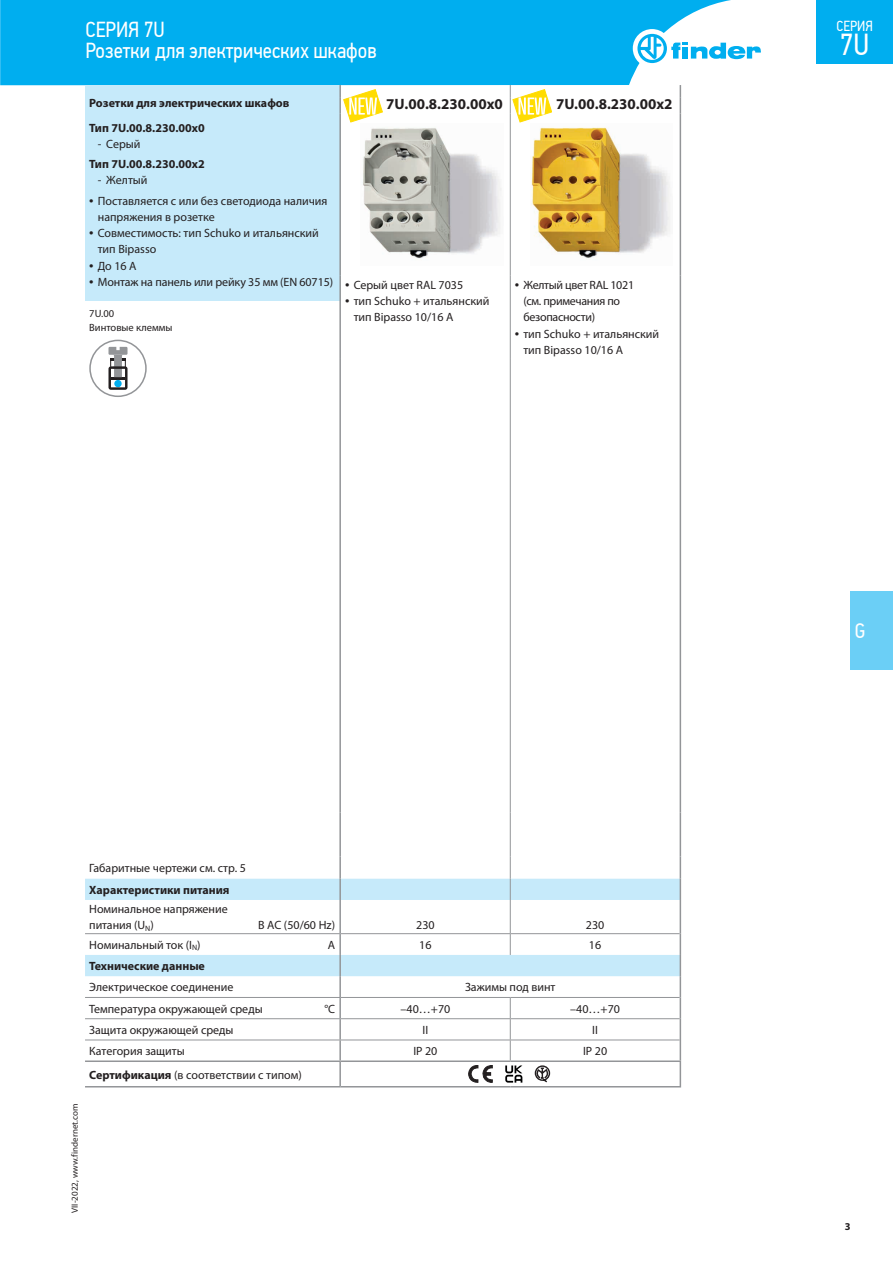
<style>
.page{position:relative;width:893px;height:1263px;background:#fff}
.page>*{position:absolute;margin:0;border:0;box-sizing:border-box;transform-origin:0 0}
.t1{font:30.3px "PF Din Text Cond Pro";color:#fff}
.t2{font:21.75px/21px "PF Din Text Cond Pro";color:#fff}
.t3{font:21px "PF Din Text Cond Pro";color:#fff}
.t4{font:700 15px "Myriad Pro";color:#231f20}
.t5{font:14.55px "PF Din Text Cond Pro";color:#fff}
.t6{font:12px/16.2px "Myriad Pro";color:#231f20}
.t7{font:700 12px/24.8px "Myriad Pro";color:#231f20}
.t8{font:12px/16.2px "Myriad Pro";letter-spacing:-.025em;color:#231f20}
.t9{font:10.5px/14.2px "Myriad Pro";color:#231f20}
.t10{font:700 10.5px "Myriad Pro";color:#231f20}
.t11{font:9px "Myriad Pro";color:#231f20}
.s1{font-size:15.75px}
.s2{font-weight:700}
</style>
<div class="page">
<div style="left:850px;top:591px;width:43px;height:79px;background:#6bcff6"></div>
<div style="left:0;top:0;width:731px;height:85px;background:#00aeef"></div>
<div style="left:633px;top:29px;width:38px;height:39px;background:#fff;border-radius:50%"></div>
<svg style="left:637px;top:34px;width:124px;height:29px"></svg>
<div style="left:816px;top:0;width:77px;height:64px;background:#00aeef"></div>
<div style="left:85px;top:85px;width:255px;height:215px;background:#c6eafa"></div>
<svg style="left:85px;top:879px;width:595px;height:97px"></svg>
<hr style="left:339px;top:955px;width:2px;height:21px;background:#939598">
<hr style="left:339px;top:358px;width:2px;height:455px;background:#939598">
<hr style="left:339px;top:813px;width:2px;height:43px;background:#939598">
<hr style="left:339px;top:856px;width:2px;height:23px;background:#939598">
<hr style="left:510px;top:358px;width:1px;height:455px;background:#939598">
<hr style="left:510px;top:813px;width:1px;height:43px;background:#939598">
<hr style="left:680px;top:358px;width:1px;height:455px;background:#939598">
<hr style="left:680px;top:813px;width:1px;height:43px;background:#939598">
<hr style="left:85px;top:997px;width:255px;height:1px;background:#939598">
<hr style="left:85px;top:1018px;width:255px;height:1px;background:#939598">
<hr style="left:85px;top:1039px;width:255px;height:1px;background:#939598">
<svg style="left:680px;top:85px;width:1px;height:28px"></svg>
<hr style="left:680px;top:113px;width:1px;height:163px;background:#939598">
<hr style="left:680px;top:276px;width:1px;height:82px;background:#939598">
<hr style="left:680px;top:900px;width:1px;height:34px;background:#939598">
<svg style="left:680px;top:856px;width:1px;height:44px"></svg>
<hr style="left:339px;top:113px;width:2px;height:163px;background:#939598">
<hr style="left:339px;top:276px;width:2px;height:82px;background:#939598">
<hr style="left:339px;top:879px;width:2px;height:21px;background:#939598">
<hr style="left:339px;top:900px;width:2px;height:33px;background:#939598">
<hr style="left:85px;top:933px;width:255px;height:1px;background:#939598">
<hr style="left:339px;top:934px;width:2px;height:21px;background:#939598">
<hr style="left:339px;top:976px;width:2px;height:21px;background:#939598">
<hr style="left:339px;top:998px;width:2px;height:20px;background:#939598">
<hr style="left:339px;top:1019px;width:2px;height:20px;background:#939598">
<hr style="left:339px;top:1040px;width:2px;height:20px;background:#939598">
<hr style="left:339px;top:1062px;width:2px;height:24px;background:#939598">
<svg style="left:510px;top:856px;width:1px;height:44px"></svg>
<hr style="left:510px;top:900px;width:1px;height:33px;background:#939598">
<hr style="left:340px;top:933px;width:170px;height:1px;background:#939598">
<hr style="left:510px;top:933px;width:170px;height:1px;background:#939598">
<svg style="left:510px;top:934px;width:1px;height:21px"></svg>
<hr style="left:340px;top:997px;width:170px;height:1px;background:#939598">
<hr style="left:510px;top:997px;width:170px;height:1px;background:#939598">
<hr style="left:340px;top:1018px;width:170px;height:1px;background:#939598">
<hr style="left:510px;top:1018px;width:170px;height:1px;background:#939598">
<hr style="left:340px;top:1039px;width:170px;height:1px;background:#939598">
<hr style="left:510px;top:1039px;width:170px;height:1px;background:#939598">
<svg style="left:680px;top:934px;width:1px;height:152px"></svg>
<hr style="left:85px;top:1060px;width:255px;height:2px;background:#939598">
<hr style="left:340px;top:1060px;width:170px;height:2px;background:#939598">
<hr style="left:510px;top:1060px;width:171px;height:2px;background:#939598">
<hr style="left:85px;top:1086px;width:255px;height:1px;background:#939598">
<hr style="left:340px;top:1086px;width:170px;height:1px;background:#939598">
<hr style="left:510px;top:1086px;width:171px;height:1px;background:#939598">
<hr style="left:510px;top:113px;width:1px;height:163px;background:#939598">
<hr style="left:510px;top:276px;width:1px;height:82px;background:#939598">
<div style="left:89px;top:340px;width:58px;height:57px;border:2px solid #939598;border-radius:50%"></div>
<svg style="left:108px;top:347px;width:20px;height:43px"></svg>
<img style="left:362px;top:128px;width:139px;height:131px">
<img style="left:531px;top:127px;width:139px;height:132px">
<svg style="left:505px;top:998px;width:17px;height:84px"></svg>
<svg style="left:469px;top:1065px;width:23px;height:17px"></svg>
<svg style="left:535px;top:1065px;width:15px;height:17px"></svg>
<svg style="left:510px;top:85px;width:42px;height:37px"></svg>
<svg style="left:339px;top:85px;width:44px;height:37px"></svg>
<h2 class="t2" style="left:85px;top:19px;width:293px">СЕРИЯ 7U<br>Розетки для электрических шкафов</h2>
<p class="t7" style="left:89px;top:90px;width:202px">Розетки для электрических шкафов<br>Тип 7U.00.8.230.00x0</p>
<p class="t6" style="left:98px;top:135px;width:44px">- Серый</p>
<p class="t7" style="left:89px;top:151px;width:117px">Тип 7U.00.8.230.00x2</p>
<p class="t6" style="left:98px;top:172px;width:51px">- Желтый</p>
<p class="t6" style="left:98px;top:192px;width:231px;text-indent:-9px"><span class="s1">•</span> Поставляется с или без светодиода наличия напряжения в розетке</p>
<p class="t6" style="left:98px;top:225px;width:223px;text-indent:-9px"><span class="s1">•</span> Совместимость: тип Schuko и итальянский тип Bipasso</p>
<p class="t6" style="left:89px;top:257px;width:49px"><span class="s1">•</span> До 16 A</p>
<p class="t6" style="left:89px;top:273px;width:245px"><span class="s1">•</span> Монтаж на панель или рейку 35 мм (EN 60715)</p>
<p class="t9" style="left:89px;top:306px;width:85px">7U.00<br>Винтовые клеммы</p>
<p class="t4" style="left:386px;top:94px;width:118px">7U.00.8.230.00x0</p>
<p class="t4" style="left:556px;top:94px;width:118px">7U.00.8.230.00x2</p>
<p class="t6" style="left:345px;top:277px;width:120px"><span class="s1">•</span> Серый цвет RAL 7035</p>
<p class="t6" style="left:354px;top:293px;width:137px;text-indent:-9px"><span class="s1">•</span> тип Schuko + итальянский тип Bipasso 10/16 A</p>
<p class="t8" style="left:523px;top:277px;width:112px;text-indent:-9px"><span class="s1">•</span> Желтый цвет RAL 1021 (см. примечания по безопасности)</p>
<p class="t6" style="left:523px;top:325px;width:137px;text-indent:-9px"><span class="s1">•</span> тип Schuko + итальянский тип Bipasso 10/16 A</p>
<p class="t6" style="left:89px;top:860px;width:158px">Габаритные чертежи см. стр. 5</p>
<p class="t7" style="left:89px;top:877px;width:142px">Характеристики питания</p>
<p class="t6" style="left:89px;top:901px;width:140px">Номинальное напряжение питания (U<sub>N</sub>)</p>
<p class="t6" style="left:258px;top:917px;width:78px">B AC (50/60 Hz)</p>
<p class="t6" style="left:416px;top:917px;width:20px">230</p>
<p class="t6" style="left:586px;top:917px;width:20px">230</p>
<p class="t11" style="left:69px;top:1213px;width:110px;rotate:-90deg">VII-2022, www.findernet.com</p>
<p class="t6" style="left:89px;top:936px;width:113px">Номинальный ток (I<sub>N</sub>)</p>
<p class="t6" style="left:328px;top:936px;width:9px">A</p>
<p class="t6" style="left:419px;top:936px;width:14px">16</p>
<p class="t6" style="left:589px;top:936px;width:14px">16</p>
<p class="t7" style="left:89px;top:953px;width:117px">Технические данные</p>
<p class="t6" style="left:89px;top:979px;width:146px">Электрическое соединение</p>
<p class="t6" style="left:465px;top:979px;width:92px">Зажимы под винт</p>
<p class="t6" style="left:89px;top:1000px;width:175px">Температура окружающей среды</p>
<p class="t6" style="left:324px;top:1000px;width:12px">°C</p>
<p class="t6" style="left:400px;top:1000px;width:51px">–40…+70</p>
<p class="t6" style="left:570px;top:1000px;width:51px">–40…+70</p>
<p class="t6" style="left:89px;top:1021px;width:146px">Защита окружающей среды</p>
<p class="t6" style="left:423px;top:1021px;width:7px">II</p>
<p class="t6" style="left:592px;top:1021px;width:7px">II</p>
<p class="t6" style="left:89px;top:1043px;width:97px">Категория защиты</p>
<p class="t6" style="left:413px;top:1043px;width:26px">IP 20</p>
<p class="t6" style="left:583px;top:1043px;width:26px">IP 20</p>
<p class="t6" style="left:89px;top:1066px;width:214px"><span class="s2">Сертификация</span> (в соответствии с типом)</p>
<p class="t5" style="left:837px;top:18px;width:38px">СЕРИЯ</p>
<h1 class="t1" style="left:840px;top:27px;width:31px">7U</h1>
<h3 class="t3" style="left:855px;top:619px;width:12px">G</h3>
<p class="t10" style="left:845px;top:1219px;width:7px">3</p>
</div>
